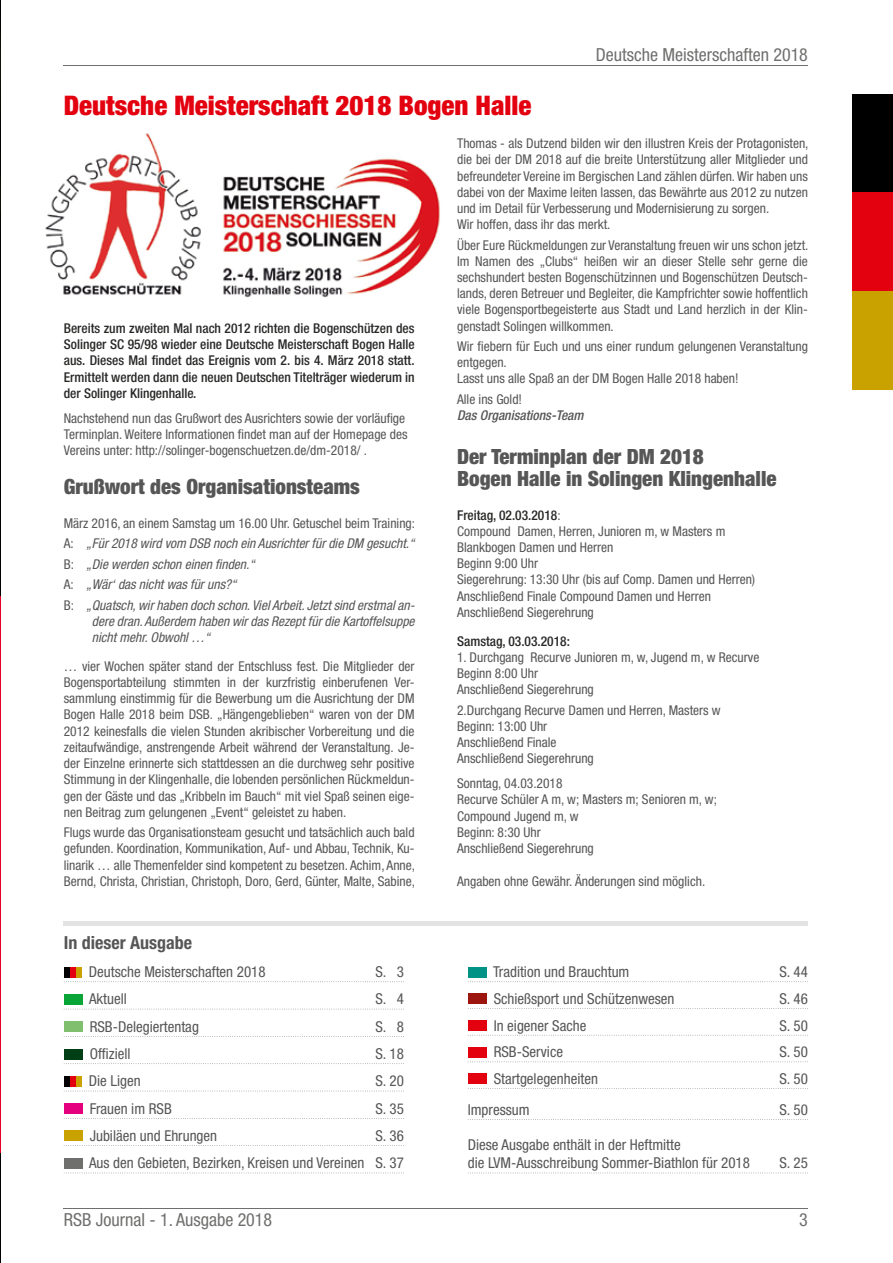
<style>
.page{position:relative;width:893px;height:1263px;background:#fff}
.page>*{position:absolute;margin:0;border:0;box-sizing:border-box;transform-origin:0 0}
.t1{font:900 condensed 27px "Helvetica Neue";color:#e3000f}
.t2{font:900 condensed 21px/22.5px "Helvetica Neue";color:#565656}
.t3{font:condensed 18px "Helvetica Neue";color:#6f6f6e}
.t4{font:700 condensed 18px "Helvetica Neue";color:#565656}
.t5{font:condensed 15px/27.3px "Helvetica Neue";color:#565656;text-align:right}
.t6{font:condensed 13.5px/16.2px "Helvetica Neue";color:#565656}
.t7{font:italic condensed 13.5px/20.4px "Helvetica Neue";color:#565656}
.t8{font:500 condensed 13.5px/16.2px "Helvetica Neue";color:#282827;text-align:justify}
.t9{font:italic 500 condensed 13.5px "Helvetica Neue";color:#565656}
.s1{font-style:normal}
.s2{font-weight:500;color:#282827}
</style>
<div class="page">
<div style="left:853px;top:94px;width:40px;height:98px;background:#000"></div>
<div style="left:853px;top:192px;width:40px;height:99px;background:#e3000f"></div>
<div style="left:853px;top:291px;width:40px;height:99px;background:#c9a200"></div>
<div style="left:64px;top:921px;width:744px;height:5px;background:#e3e3e3"></div>
<svg style="left:64px;top:981px;width:340px;height:1px"></svg>
<svg style="left:64px;top:1009px;width:340px;height:1px"></svg>
<svg style="left:64px;top:1036px;width:340px;height:1px"></svg>
<svg style="left:64px;top:1063px;width:340px;height:1px"></svg>
<svg style="left:64px;top:1091px;width:340px;height:1px"></svg>
<svg style="left:64px;top:1118px;width:340px;height:1px"></svg>
<svg style="left:64px;top:1145px;width:340px;height:1px"></svg>
<svg style="left:64px;top:1172px;width:340px;height:1px"></svg>
<div style="left:64px;top:967px;width:6px;height:10px;background:#000"></div>
<div style="left:70px;top:967px;width:6px;height:10px;background:#e3000f"></div>
<div style="left:76px;top:967px;width:6px;height:10px;background:#c9a200"></div>
<div style="left:64px;top:994px;width:18px;height:10px;background:#0aa537"></div>
<div style="left:64px;top:1021px;width:18px;height:11px;background:#7fbf6e"></div>
<div style="left:64px;top:1049px;width:18px;height:10px;background:#003f15"></div>
<div style="left:64px;top:1076px;width:6px;height:10px;background:#000"></div>
<div style="left:70px;top:1076px;width:6px;height:10px;background:#e3000f"></div>
<div style="left:76px;top:1076px;width:6px;height:10px;background:#c9a200"></div>
<div style="left:64px;top:1103px;width:18px;height:11px;background:#e5007d"></div>
<div style="left:64px;top:1131px;width:18px;height:10px;background:#c9a200"></div>
<div style="left:64px;top:1158px;width:18px;height:10px;background:#6f6f6e"></div>
<svg style="left:468px;top:981px;width:340px;height:1px"></svg>
<svg style="left:468px;top:1008px;width:340px;height:1px"></svg>
<svg style="left:468px;top:1035px;width:340px;height:1px"></svg>
<svg style="left:468px;top:1061px;width:340px;height:1px"></svg>
<svg style="left:468px;top:1088px;width:340px;height:1px"></svg>
<svg style="left:468px;top:1119px;width:340px;height:1px"></svg>
<svg style="left:468px;top:1172px;width:340px;height:1px"></svg>
<div style="left:468px;top:967px;width:18px;height:10px;background:#009385"></div>
<div style="left:468px;top:994px;width:18px;height:10px;background:#9d150f"></div>
<div style="left:468px;top:1020px;width:18px;height:10px;background:#e3000f"></div>
<div style="left:468px;top:1047px;width:18px;height:10px;background:#e3000f"></div>
<div style="left:468px;top:1074px;width:18px;height:10px;background:#e3000f"></div>
<img style="left:45px;top:133px;width:395px;height:165px">
<hr style="left:64px;top:1208px;width:744px;height:1px;background:#6f6f6e">
<hr style="left:64px;top:65px;width:744px;height:1px;background:#6f6f6e">
<img style="left:0;top:1px;width:1px;height:1261px">
<hr style="left:0;top:596px;width:1px;height:557px;background:#e40027">
<h1 class="t1" style="left:64px;top:89px;width:469px">Deutsche Meisterschaft 2018 Bogen Halle</h1>
<h3 class="t3" style="left:596px;top:44px;width:214px">Deutsche Meisterschaften 2018</h3>
<p class="t8" style="left:64px;top:320px;width:352px">Bereits zum zweiten Mal nach 2012 richten die Bogenschützen des Solinger SC 95/98 wieder eine Deutsche Meisterschaft Bogen Halle aus. Dieses Mal findet das Ereignis vom 2. bis 4. März 2018 statt.<br>Ermittelt werden dann die neuen Deutschen Titelträger wiederum in der Solinger Klingenhalle.</p>
<p class="t6" style="left:64px;top:410px;width:345px">Nachstehend nun das Grußwort des Ausrichters sowie der vorläufige<br>Terminplan. Weitere Informationen findet man auf der Homepage des<br>Vereins unter: http://solinger-bogenschuetzen.de/dm-2018/ .</p>
<h2 class="t2" style="left:64px;top:475px;width:298px">Grußwort des Organisationsteams</h2>
<p class="t7" style="left:64px;top:513px;width:353px"><span class="s1">März 2016, an einem Samstag um 16.00 Uhr. Getuschel beim Training:<br>A:</span> „Für 2018 wird vom DSB noch ein Ausrichter für die DM gesucht.“ <span class="s1">B:</span> „Die werden schon einen finden.“<br><span class="s1">A:</span> „Wär‘ das nicht was für uns?“<br><span class="s1">B:</span> „ Quatsch, wir haben doch schon. Viel Arbeit. Jetzt sind erstmal an-</p>
<p class="t7" style="left:92px;top:613px;width:324px;line-height:16.2px">dere dran. Außerdem haben wir das Rezept für die Kartoffelsuppe nicht mehr. Obwohl …“</p>
<p class="t6" style="left:64px;top:658px;width:352px;text-align:justify">… vier Wochen später stand der Entschluss fest. Die Mitglieder der Bogensportabteilung stimmten in der kurzfristig einberufenen Ver&shy;sammlung einstimmig für die Bewerbung um die Ausrichtung der DM Bogen Halle 2018 beim DSB. „Hängengeblieben“ waren von der DM 2012 keinesfalls die vielen Stunden akribischer Vorbereitung und die zeitaufwändige, anstrengende Arbeit während der Veranstaltung. Je&shy;der Einzelne erinnerte sich stattdessen an die durchweg sehr positive Stimmung in der Klingenhalle, die lobenden persönlichen Rückmeldun&shy;gen der Gäste und das „Kribbeln im Bauch“ mit viel Spaß seinen eige&shy;nen Beitrag zum gelungenen „Event“ geleistet zu haben.</p>
<p class="t6" style="left:64px;top:824px;width:353px;text-align:justify">Flugs wurde das Organisationsteam gesucht und tatsächlich auch bald gefunden. Koordination, Kommunikation, Auf- und Abbau, Technik, Ku&shy;linarik … alle Themenfelder sind kompetent zu besetzen. Achim, Anne, Bernd, Christa, Christian, Christoph, Doro, Gerd, Günter, Malte, Sabine,</p>
<h3 class="t4" style="left:64px;top:931px;width:130px">In dieser Ausgabe</h3>
<p class="t5" style="left:89px;top:958px;width:178px">Deutsche Meisterschaften 2018</p>
<p class="t5" style="left:375px;top:958px;width:30px">S. 3</p>
<p class="t5" style="left:89px;top:985px;width:39px">Aktuell</p>
<p class="t5" style="left:375px;top:985px;width:30px">S. 4</p>
<p class="t5" style="left:90px;top:1013px;width:111px">RSB-Delegiertentag</p>
<p class="t5" style="left:375px;top:1013px;width:30px">S. 8</p>
<p class="t5" style="left:90px;top:1040px;width:42px">Offiziell</p>
<p class="t5" style="left:375px;top:1040px;width:30px">S. 18</p>
<p class="t5" style="left:89px;top:1067px;width:53px">Die Ligen</p>
<p class="t5" style="left:375px;top:1067px;width:30px">S. 20</p>
<p class="t5" style="left:90px;top:1095px;width:84px">Frauen im RSB</p>
<p class="t5" style="left:375px;top:1095px;width:30px">S. 35</p>
<p class="t5" style="left:90px;top:1122px;width:129px">Jubiläen und Ehrungen</p>
<p class="t5" style="left:89px;top:1122px;width:316px">S. 36<br>Aus den Gebieten, Bezirken, Kreisen und Vereinen S. 37</p>
<p class="t6" style="left:457px;top:135px;width:353px">Thomas - als Dutzend bilden wir den illustren Kreis der Protagonisten, die bei der DM 2018 auf die breite Unterstützung aller Mitglieder und befreundeter Vereine im Bergischen Land zählen dürfen. Wir haben uns dabei von der Maxime leiten lassen, das Bewährte aus 2012 zu nutzen und im Detail für Verbesserung und Modernisierung zu sorgen.<br>Wir hoffen, dass ihr das merkt.</p>
<p class="t6" style="left:457px;top:237px;width:353px;text-align:justify">Über Eure Rückmeldungen zur Veranstaltung freuen wir uns schon jetzt.<br>Im Namen des „Clubs“ heißen wir an dieser Stelle sehr gerne die sechshundert besten Bogenschützinnen und Bogenschützen Deutsch&shy;lands, deren Betreuer und Begleiter, die Kampfrichter sowie hoffentlich viele Bogensportbegeisterte aus Stadt und Land herzlich in der Klin&shy;genstadt Solingen willkommen.</p>
<p class="t6" style="left:457px;top:338px;width:352px">Wir fiebern für Euch und uns einer rundum gelungenen Veranstaltung entgegen.<br>Lasst uns alle Spaß an der DM Bogen Halle 2018 haben!</p>
<p class="t6" style="left:457px;top:391px;width:66px">Alle ins Gold!</p>
<p class="t9" style="left:457px;top:407px;width:128px">Das Organisations-Team</p>
<h2 class="t2" style="left:457px;top:445px;width:321px">Der Terminplan der DM 2018<br>Bogen Halle in Solingen Klingenhalle</h2>
<p class="t6" style="left:457px;top:507px;width:300px"><span class="s2">Freitag, 02.03.2018</span>:<br>Compound Damen, Herren, Junioren m, w Masters m Blankbogen Damen und Herren<br>Beginn 9:00 Uhr<br>Siegerehrung: 13:30 Uhr (bis auf Comp. Damen und Herren)<br>Anschließend Finale Compound Damen und Herren Anschließend Siegerehrung</p>
<p class="t8" style="left:457px;top:633px;width:114px">Samstag, 03.03.2018:</p>
<p class="t6" style="left:457px;top:649px;width:304px">1. Durchgang Recurve Junioren m, w, Jugend m, w Recurve<br>Beginn 8:00 Uhr<br>Anschließend Siegerehrung</p>
<p class="t6" style="left:457px;top:702px;width:265px">2.Durchgang Recurve Damen und Herren, Masters w<br>Beginn: 13:00 Uhr<br>Anschließend Finale<br>Anschließend Siegerehrung</p>
<p class="t6" style="left:457px;top:775px;width:261px">Sonntag, 04.03.2018<br>Recurve Schüler A m, w; Masters m; Senioren m, w;<br>Compound Jugend m, w<br>Beginn: 8:30 Uhr<br>Anschließend Siegerehrung</p>
<p class="t6" style="left:457px;top:873px;width:250px">Angaben ohne Gewähr. Änderungen sind möglich.</p>
<p class="t5" style="left:493px;top:958px;width:138px">Tradition und Brauchtum</p>
<p class="t5" style="left:779px;top:958px;width:30px">S. 44</p>
<p class="t5" style="left:494px;top:985px;width:182px">Schießsport und Schützenwesen</p>
<p class="t5" style="left:779px;top:985px;width:30px">S. 46</p>
<p class="t5" style="left:494px;top:1011px;width:94px">In eigener Sache</p>
<p class="t5" style="left:779px;top:1011px;width:30px">S. 50</p>
<p class="t5" style="left:494px;top:1038px;width:71px">RSB-Service</p>
<p class="t5" style="left:779px;top:1038px;width:30px">S. 50</p>
<p class="t5" style="left:494px;top:1065px;width:106px">Startgelegenheiten</p>
<p class="t5" style="left:779px;top:1065px;width:30px">S. 50</p>
<p class="t5" style="left:468px;top:1096px;width:63px">Impressum</p>
<p class="t5" style="left:779px;top:1096px;width:30px">S. 50</p>
<p class="t5" style="left:468px;top:1136px;width:284px;line-height:18.1px;text-align:left">Diese Ausgabe enthält in der Heftmitte<br>die LVM-Ausschreibung Sommer-Biathlon für 2018</p>
<p class="t5" style="left:779px;top:1149px;width:30px">S. 25</p>
<h3 class="t3" style="left:64px;top:1209px;width:210px">RSB Journal - 1. Ausgabe 2018</h3>
<h3 class="t3" style="left:799px;top:1209px;width:10px">3</h3>
</div>
